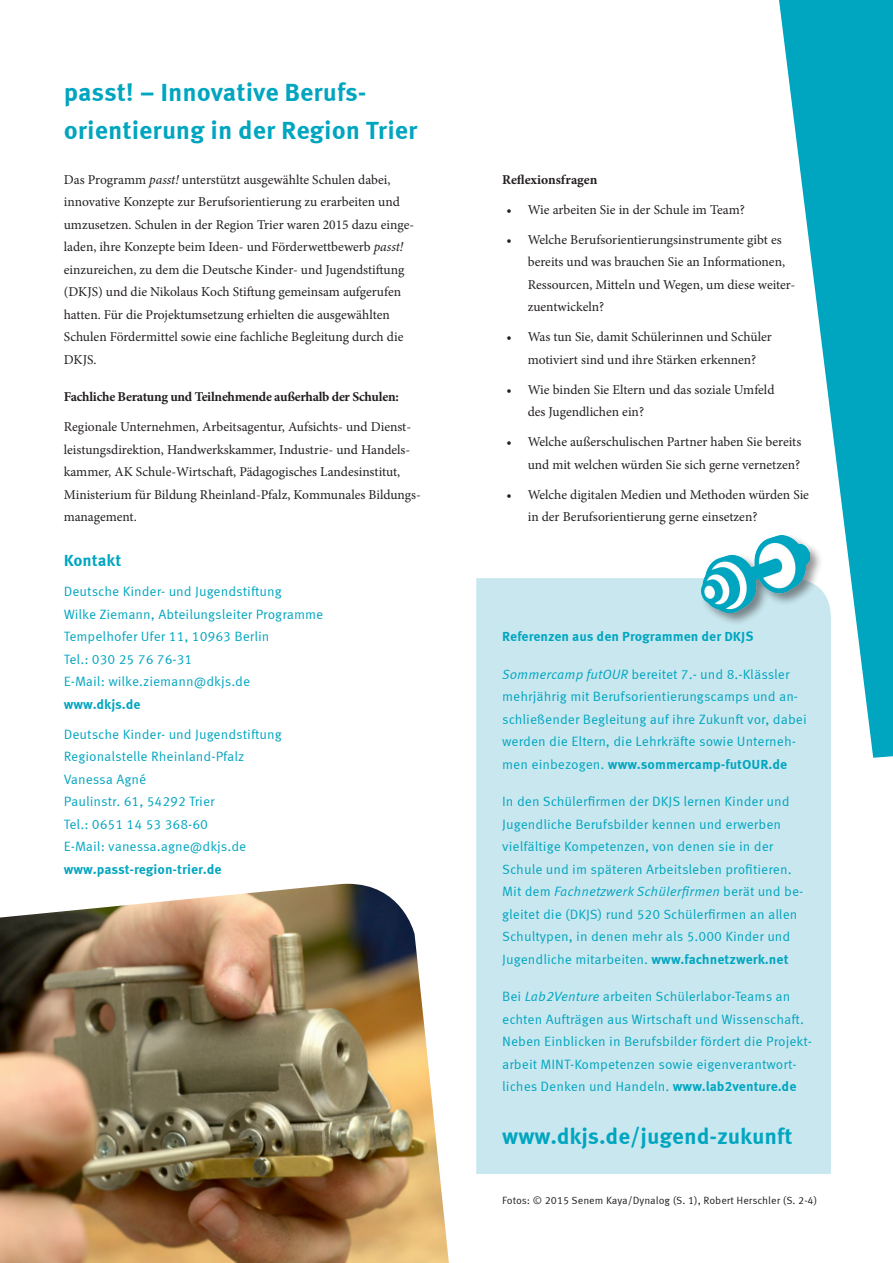
<style>
.page{position:relative;width:893px;height:1263px;background:#fff}
.page>*{position:absolute;margin:0;border:0;box-sizing:border-box;transform-origin:0 0}
.Fließtext{font:700 25.5px/37.5px "Meta Correspondence";color:#00a5c0}
.Fließtext-2{font:700 22.5px "Meta Correspondence";color:#00a5c0}
.Fließtext-3{font:700 16.5px "Meta Correspondence";color:#00a5c0}
.Fließtext-4{font:13.5px/22.5px "Minion Pro";color:#231f20}
.Fließtext-5{font:13.5px/22.5px "Meta Correspondence";color:#00a5c0}
.Fließtext-6{font:700 13.5px "Meta Correspondence";color:#00a5c0}
.Fließtext-7{font:700 13.5px "Minion Pro";letter-spacing:-.02em;color:#231f20}
.Fließtext-8{font:700 13.5px "Minion Pro";color:#231f20}
.Fließtext-9{font:10.5px "Meta Correspondence";color:#231f20}
.s1{font-style:italic}
.s2{font-weight:700}
</style>
<div class="page">
<svg style="left:779px;top:0;width:114px;height:758px"></svg>
<div style="left:476px;top:578px;width:355px;height:596px;background:#c8e7ef"></div>
<div style="left:700px;top:534px;width:123px;height:92px;background:#231f20;opacity:.5"></div>
<img style="left:702px;top:535px;width:107px;height:77px">
<img style="left:0;top:884px;width:449px;height:379px">
<p class="Fließtext" style="left:64px;top:73px;width:355px">passt! – Innovative Berufs&shy;orientierung in der Region Trier</p>
<p class="Fließtext-4" style="left:64px;top:168px;width:352px">Das Programm <span class="s1">passt!</span> unterstützt ausgewählte Schulen dabei, innovative Konzepte zur Berufsorientierung zu erarbeiten und umzusetzen. Schulen in der Region Trier waren 2015 dazu einge&shy;laden, ihre Konzepte beim Ideen- und Förderwettbewerb <span class="s1">passt! </span>einzureichen, zu dem die Deutsche Kinder- und Jugendstiftung (DKJS) und die Nikolaus Koch Stiftung gemeinsam aufgerufen hatten. Für die Projektumsetzung erhielten die ausgewählten Schulen Fördermittel sowie eine fachliche Begleitung durch die DKJS.</p>
<p class="Fließtext-7" style="left:64px;top:387px;width:337px">Fachliche Beratung und Teilnehmende außerhalb der Schulen:</p>
<p class="Fließtext-4" style="left:64px;top:416px;width:359px">Regionale Unternehmen, Arbeitsagentur, Aufsichts- und Dienst&shy;leistungsdirektion, Handwerkskammer, Industrie- und Handels&shy;kammer, AK Schule-Wirtschaft, Pädagogisches Landesinstitut, Ministerium für Bildung Rheinland-Pfalz, Kommunales Bildungs&shy;management.</p>
<p class="Fließtext-3" style="left:64px;top:551px;width:59px">Kontakt</p>
<p class="Fließtext-5" style="left:64px;top:580px;width:219px">Deutsche Kinder- und Jugendstiftung</p>
<p class="Fließtext-5" style="left:64px;top:603px;width:261px">Wilke Ziemann, Abteilungsleiter Programme</p>
<p class="Fließtext-5" style="left:64px;top:625px;width:207px">Tempelhofer Ufer 11, 10963 Berlin</p>
<p class="Fließtext-5" style="left:64px;top:648px;width:130px">Tel.: 030 25 76 76-31</p>
<p class="Fließtext-5" style="left:64px;top:670px;width:188px">E-Mail: wilke.ziemann@dkjs.de</p>
<p class="Fließtext-6" style="left:64px;top:696px;width:78px">www.dkjs.de</p>
<p class="Fließtext-5" style="left:64px;top:723px;width:219px">Deutsche Kinder- und Jugendstiftung</p>
<p class="Fließtext-5" style="left:64px;top:745px;width:182px">Regionalstelle Rheinland-Pfalz</p>
<p class="Fließtext-5" style="left:64px;top:768px;width:84px">Vanessa Agné</p>
<p class="Fließtext-5" style="left:64px;top:790px;width:152px">Paulinstr. 61, 54292 Trier</p>
<p class="Fließtext-5" style="left:64px;top:813px;width:146px">Tel.: 0651 14 53 368-60</p>
<p class="Fließtext-5" style="left:64px;top:835px;width:184px">E-Mail: vanessa.agne@dkjs.de</p>
<p class="Fließtext-6" style="left:64px;top:861px;width:159px">www.passt-region-trier.de</p>
<p class="Fließtext-8" style="left:502px;top:170px;width:97px">Reflexionsfragen</p>
<p class="Fließtext-4" style="left:506px;top:198px;width:240px">• Wie arbeiten Sie in der Schule im Team?</p>
<p class="Fließtext-4" style="left:528px;top:228px;width:269px;text-indent:-21px">• Welche Berufsorientierungsinstrumente gibt es bereits und was brauchen Sie an Informationen, Ressourcen, Mitteln und Wegen, um diese weiter&shy;zuentwickeln?</p>
<p class="Fließtext-4" style="left:506px;top:326px;width:267px;text-align:center">• Was tun Sie, damit Schülerinnen und Schüler motiviert sind und ihre Stärken erkennen?</p>
<p class="Fließtext-4" style="left:528px;top:378px;width:248px;text-indent:-21px">• Wie binden Sie Eltern und das soziale Umfeld des Jugendlichen ein?</p>
<p class="Fließtext-4" style="left:506px;top:431px;width:296px;text-align:right">• Welche außerschulischen Partner haben Sie bereits und mit welchen würden Sie sich gerne vernetzen?</p>
<p class="Fließtext-4" style="left:528px;top:483px;width:283px;text-indent:-21px">• Welche digitalen Medien und Methoden würden Sie in der Berufsorientierung gerne einsetzen?</p>
<p class="Fließtext-6" style="left:502px;top:629px;width:253px">Referenzen aus den Programmen der DKJS</p>
<p class="Fließtext-5" style="left:502px;top:663px;width:306px"><span class="s1">Sommercamp futOUR</span> bereitet 7.- und 8.-Klässler mehrjährig mit Berufsorientierungscamps und an&shy;schließender Begleitung auf ihre Zukunft vor, dabei werden die Eltern, die Lehrkräfte sowie Unterneh&shy;men einbezogen. <span class="s2">www.sommercamp-futOUR.de</span></p>
<p class="Fließtext-5" style="left:502px;top:790px;width:303px">In den Schülerfirmen der DKJS lernen Kinder und Jugendliche Berufsbilder kennen und erwerben vielfältige Kompetenzen, von denen sie in der Schule und im späteren Arbeitsleben profitieren.<br>Mit dem <span class="s1">Fachnetzwerk Schülerfirmen</span> berät und be&shy;gleitet die (DKJS) rund 520 Schülerfirmen an allen Schultypen, in denen mehr als 5.000 Kinder und Jugendliche mitarbeiten. <span class="s2">www.fachnetzwerk.net</span></p>
<p class="Fließtext-5" style="left:502px;top:985px;width:311px">Bei <span class="s1">Lab2Venture</span> arbeiten Schülerlabor-Teams an echten Aufträgen aus Wirtschaft und Wissenschaft.<br>Neben Einblicken in Berufsbilder fördert die Projekt&shy;arbeit MINT-Kompetenzen sowie eigenverantwort&shy;liches Denken und Handeln. <span class="s2">www.lab2venture.de</span></p>
<p class="Fließtext-2" style="left:502px;top:1123px;width:292px">www.dkjs.de/jugend-zukunft</p>
<p class="Fließtext-9" style="left:502px;top:1194px;width:317px">Fotos: © 2015 Senem Kaya/Dynalog (S. 1), Robert Herschler (S. 2-4)</p>
</div>
